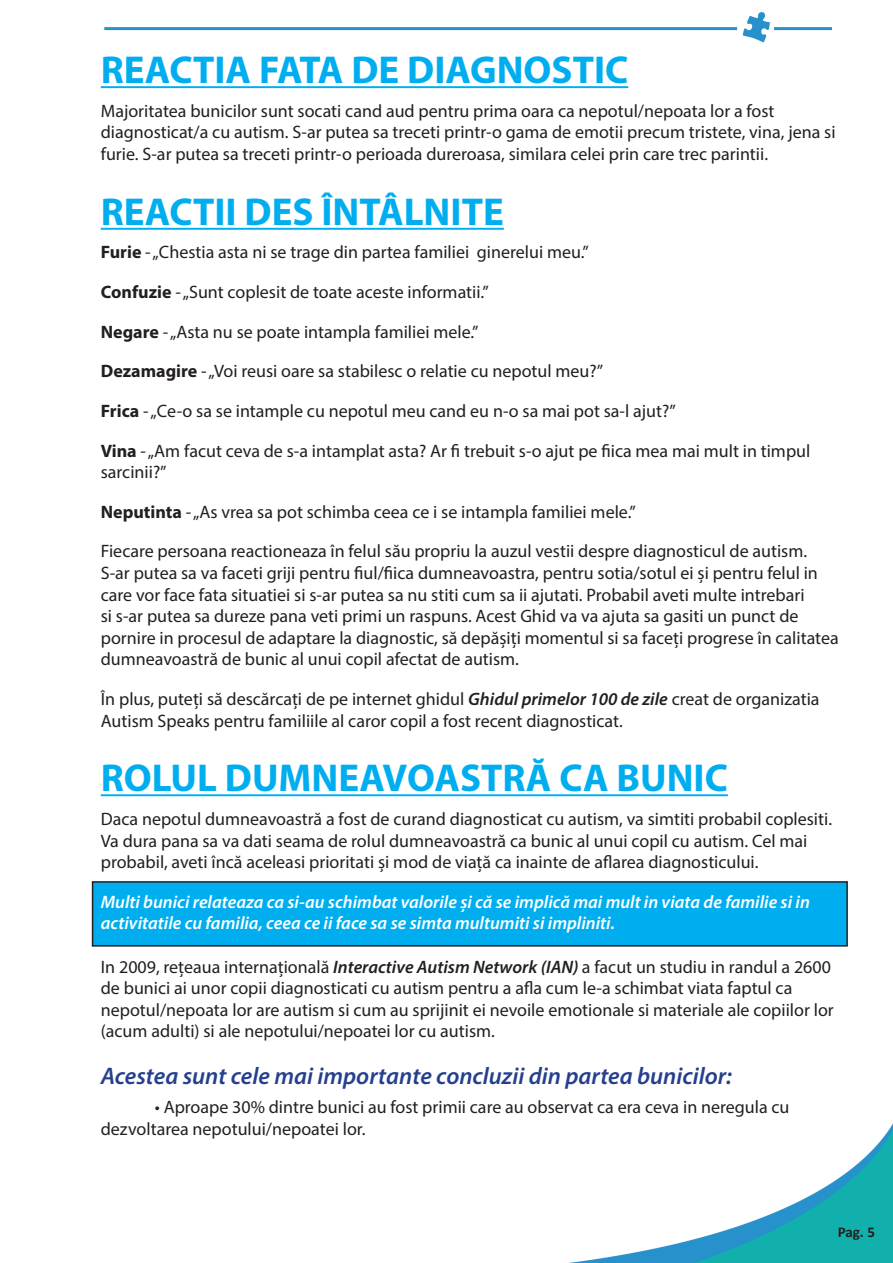
<style>
.page{position:relative;width:893px;height:1263px;background:#fff}
.page>*{position:absolute;margin:0;border:0;box-sizing:border-box;transform-origin:0 0}
.t1{font:700 39px "Myriad Pro";color:#00aeef}
.t2{font:italic 600 24px "Myriad Pro";color:#253f8e}
.t3{font:18px/21.6px "Myriad Pro";color:#231f20}
.t4{font:italic 600 18px/21.6px "Myriad Pro";color:#fff}
.t5{font:700 15px "Calibri";color:#231f20}
.s1{font-weight:700}
.s2{font-weight:600;font-style:italic}
</style>
<div class="page">
<img style="left:91px;top:12px;width:802px;height:1251px">
<div style="left:93px;top:882px;width:754px;height:64px;background:#00aeef"></div>
<div style="left:92px;top:881px;width:756px;height:66px;border:2px solid #231f20"></div>
<hr style="left:101px;top:86px;width:527px;height:2px;background:#00aeef">
<hr style="left:101px;top:228px;width:403px;height:2px;background:#00aeef">
<hr style="left:101px;top:794px;width:627px;height:2px;background:#00aeef">
<h1 class="t1" style="left:101px;top:45px;width:529px">REACTIA FATA DE DIAGNOSTIC</h1>
<p class="t3" style="left:101px;top:100px;width:736px">Majoritatea bunicilor sunt socati cand aud pentru prima oara ca nepotul/nepoata lor a fost diagnosticat/a cu autism. S-ar putea sa treceti printr-o gama de emotii precum tristete, vina, jena si furie. S-ar putea sa treceti printr-o perioada dureroasa, similara celei prin care trec parintii.</p>
<h1 class="t1" style="left:101px;top:186px;width:405px">REACTII DES ÎNTÂLNITE</h1>
<p class="t3" style="left:101px;top:232px;width:490px;line-height:39.6px"><span class="s1">Furie</span> - „Chestia asta ni se trage din partea familiei ginerelui meu.”<br><span class="s1">Confuzie</span> - „Sunt coplesit de toate aceste informatii.”</p>
<p class="t3" style="left:101px;top:321px;width:379px"><span class="s1">Negare</span> - „Asta nu se poate intampla familiei mele.”</p>
<p class="t3" style="left:101px;top:360px;width:504px"><span class="s1">Dezamagire</span> - „Voi reusi oare sa stabilesc o relatie cu nepotul meu?”</p>
<p class="t3" style="left:101px;top:391px;width:711px;line-height:39.6px"><span class="s1">Frica</span> - „Ce-o sa se intample cu nepotul meu cand eu n-o sa mai pot sa-l ajut?”<br><span class="s1">Vina</span> - „Am facut ceva de s-a intamplat asta? Ar fi trebuit s-o ajut pe fiica mea mai mult in timpul</p>
<p class="t3" style="left:101px;top:461px;width:67px">sarcinii?”</p>
<p class="t3" style="left:101px;top:492px;width:708px;line-height:39.6px"><span class="s1">Neputinta</span> - „As vrea sa pot schimba ceea ce i se intampla familiei mele.”<br>Fiecare persoana reactioneaza în felul său propriu la auzul vestii despre diagnosticul de autism.</p>
<p class="t3" style="left:101px;top:562px;width:739px">S-ar putea sa va faceti griji pentru fiul/fiica dumneavoastra, pentru sotia/sotul ei și pentru felul in care vor face fata situatiei si s-ar putea sa nu stiti cum sa ii ajutati. Probabil aveti multe intrebari<br>si s-ar putea sa dureze pana veti primi un raspuns. Acest Ghid va va ajuta sa gasiti un punct de pornire in procesul de adaptare la diagnostic, să depășiți momentul si sa faceți progrese în calitatea dumneavoastră de bunic al unui copil afectat de autism.</p>
<p class="t3" style="left:101px;top:688px;width:720px">În plus, puteți să descărcați de pe internet ghidul <span class="s2">Ghidul primelor 100 de zile</span> creat de organizatia<br>Autism Speaks pentru familiile al caror copil a fost recent diagnosticat.</p>
<h1 class="t1" style="left:101px;top:753px;width:629px">ROLUL DUMNEAVOASTRĂ CA BUNIC</h1>
<p class="t3" style="left:101px;top:808px;width:733px">Daca nepotul dumneavoastră a fost de curand diagnosticat cu autism, va simtiti probabil coplesiti.<br>Va dura pana sa va dati seama de rolul dumneavoastră ca bunic al unui copil cu autism. Cel mai probabil, aveti încă aceleasi prioritati și mod de viață ca inainte de aflarea diagnosticului.</p>
<p class="t4" style="left:101px;top:890px;width:711px">Multi bunici relateaza ca si-au schimbat valorile și că se implică mai mult in viata de familie si in activitatile cu familia, ceea ce ii face sa se simta multumiti si impliniti.</p>
<p class="t3" style="left:101px;top:955px;width:734px">In 2009, rețeaua internațională <span class="s2">Interactive Autism Network (IAN)</span> a facut un studiu in randul a 2600 de bunici ai unor copii diagnosticati cu autism pentru a afla cum le-a schimbat viata faptul ca nepotul/nepoata lor are autism si cum au sprijinit ei nevoile emotionale si materiale ale copiilor lor (acum adulti) si ale nepotului/nepoatei lor cu autism.</p>
<h2 class="t2" style="left:101px;top:1061px;width:633px">Acestea sunt cele mai importante concluzii din partea bunicilor:</h2>
<p class="t3" style="left:101px;top:1096px;width:690px;text-indent:54px">• Aproape 30% dintre bunici au fost primii care au observat ca era ceva in neregula cu dezvoltarea nepotului/nepoatei lor.</p>
<p class="t5" style="left:838px;top:1222px;width:39px">Pag. 5</p>
</div>
